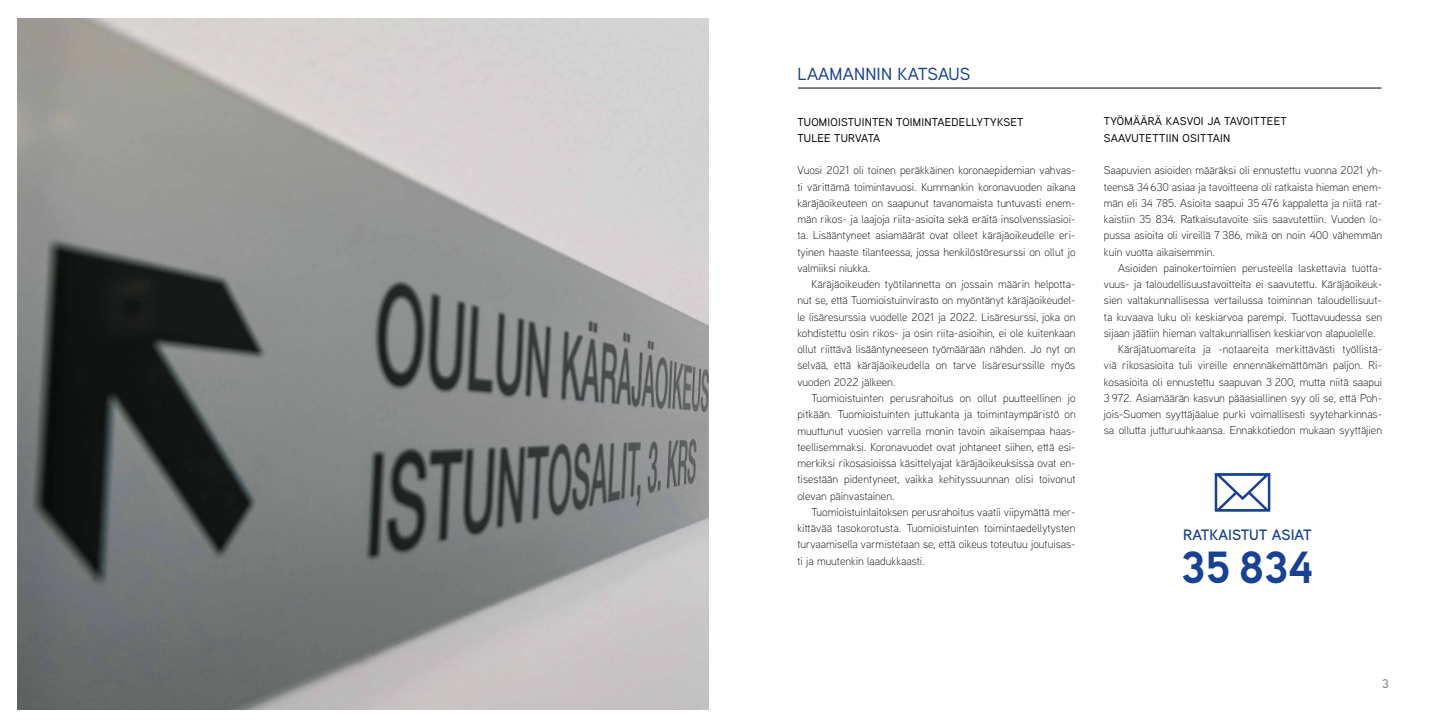
<style>
.page{position:relative;width:1453px;height:727px;background:#fff}
.page>*{position:absolute;margin:0;border:0;box-sizing:border-box;transform-origin:0 0}
.t1{font:700 45px "Aaux Next";color:#164194}
.t2{font:500 17.5px "Aaux Next";letter-spacing:.01em;color:#164194}
.t3{font:600 15px "Aaux Next";color:#164194}
.t4{font:500 12.5px "Aaux Next";color:#7c7b7b}
.t5{font:300 11.25px/16.2px "Aaux Next";color:#000;text-align:justify}
.t6{font:500 11.25px/16.2px "Aaux Next";letter-spacing:.02em;color:#000}
</style>
<div class="page">
<hr style="left:798px;top:88px;width:583px;height:1px;background:#000">
<svg style="left:1214px;top:473px;width:57px;height:39px"></svg>
<img style="left:18px;top:19px;width:691px;height:690px">
<h2 class="t2" style="left:797px;top:62px;width:174px">LAAMANNIN KATSAUS</h2>
<p class="t6" style="left:797px;top:113px;width:228px">TUOMIOISTUINTEN TOIMINTAEDELLYTYKSET<br>TULEE TURVATA</p>
<p class="t5" style="left:797px;top:162px;width:280px">Vuosi 2021 oli toinen peräkkäinen koronaepidemian vahvas&shy;ti värittämä toimintavuosi. Kummankin koronavuoden aikana käräjäoikeuteen on saapunut tavanomaista tuntuvasti enem&shy;män rikos- ja laajoja riita-asioita sekä eräitä insolvenssiasioi&shy;ta. Lisääntyneet asiamäärät ovat olleet käräjäoikeudelle eri&shy;tyinen haaste tilanteessa, jossa henkilöstöresurssi on ollut jo valmiiksi niukka.</p>
<p class="t5" style="left:797px;top:275px;width:280px;text-indent:14px">Käräjäoikeuden työtilannetta on jossain määrin helpotta&shy;nut se, että Tuomioistuinvirasto on myöntänyt käräjäoikeudel&shy;le lisäresurssia vuodelle 2021 ja 2022. Lisäresurssi, joka on kohdistettu osin rikos- ja osin riita-asioihin, ei ole kuitenkaan ollut riittävä lisääntyneeseen työmäärään nähden. Jo nyt on selvää, että käräjäoikeudella on tarve lisäresurssille myös vuoden 2022 jälkeen.</p>
<p class="t5" style="left:797px;top:389px;width:280px;text-indent:14px">Tuomioistuinten perusrahoitus on ollut puutteellinen jo pitkään. Tuomioistuinten juttukanta ja toimintaympäristö on muuttunut vuosien varrella monin tavoin aikaisempaa haas&shy;teellisemmaksi. Koronavuodet ovat johtaneet siihen, että esi&shy;merkiksi rikosasioissa käsittelyajat käräjäoikeuksissa ovat en&shy;tisestään pidentyneet, vaikka kehityssuunnan olisi toivonut olevan päinvastainen.</p>
<p class="t5" style="left:797px;top:503px;width:280px;text-indent:14px">Tuomioistuinlaitoksen perusrahoitus vaatii viipymättä mer&shy;kittävää tasokorotusta. Tuomioistuinten toimintaedellytysten turvaamisella varmistetaan se, että oikeus toteutuu joutuisas&shy;ti ja muutenkin laadukkaasti.</p>
<p class="t6" style="left:1104px;top:113px;width:184px">TYÖMÄÄRÄ KASVOI JA TAVOITTEET<br>SAAVUTETTIIN OSITTAIN</p>
<p class="t5" style="left:1104px;top:162px;width:280px">Saapuvien asioiden määräksi oli ennustettu vuonna 2021 yh&shy;teensä 34 630 asiaa ja tavoitteena oli ratkaista hieman enem&shy;män eli 34 785. Asioita saapui 35 476 kappaletta ja niitä rat&shy;kaistiin 35 834. Ratkaisutavoite siis saavutettiin. Vuoden lo&shy;pussa asioita oli vireillä 7 386, mikä on noin 400 vähemmän kuin vuotta aikaisemmin.</p>
<p class="t5" style="left:1118px;top:259px;width:265px">Asioiden painokertoimien perusteella laskettavia tuotta-</p>
<p class="t5" style="left:1104px;top:275px;width:280px">vuus- ja taloudellisuustavoitteita ei saavutettu. Käräjäoikeuk-</p>
<p class="t5" style="left:1104px;top:292px;width:279px">sien valtakunnallisessa vertailussa toiminnan taloudellisuut-</p>
<p class="t5" style="left:1104px;top:308px;width:280px">ta kuvaava luku oli keskiarvoa parempi. Tuottavuudessa sen</p>
<p class="t5" style="left:1104px;top:324px;width:273px">sijaan jäätiin hieman valtakunnallisen keskiarvon alapuolelle.</p>
<p class="t5" style="left:1118px;top:340px;width:266px">Käräjätuomareita ja -notaareita merkittävästi työllistä-</p>
<p class="t5" style="left:1104px;top:357px;width:280px">viä rikosasioita tuli vireille ennennäkemättömän paljon. Ri-</p>
<p class="t5" style="left:1104px;top:373px;width:280px">kosasioita oli ennustettu saapuvan 3 200, mutta niitä saapui</p>
<p class="t5" style="left:1104px;top:389px;width:280px">3 972. Asiamäärän kasvun pääasiallinen syy oli se, että Poh-</p>
<p class="t5" style="left:1104px;top:405px;width:280px">jois-Suomen syyttäjäalue purki voimallisesti syyteharkinnas-</p>
<p class="t5" style="left:1104px;top:422px;width:280px">sa ollutta jutturuuhkaansa. Ennakkotiedon mukaan syyttäjien</p>
<h3 class="t3" style="left:1183px;top:524px;width:130px">RATKAISTUT ASIAT</h3>
<h1 class="t1" style="left:1181px;top:535px;width:134px">35 834</h1>
<p class="t4" style="left:1382px;top:674px;width:8px">3</p>
</div>
